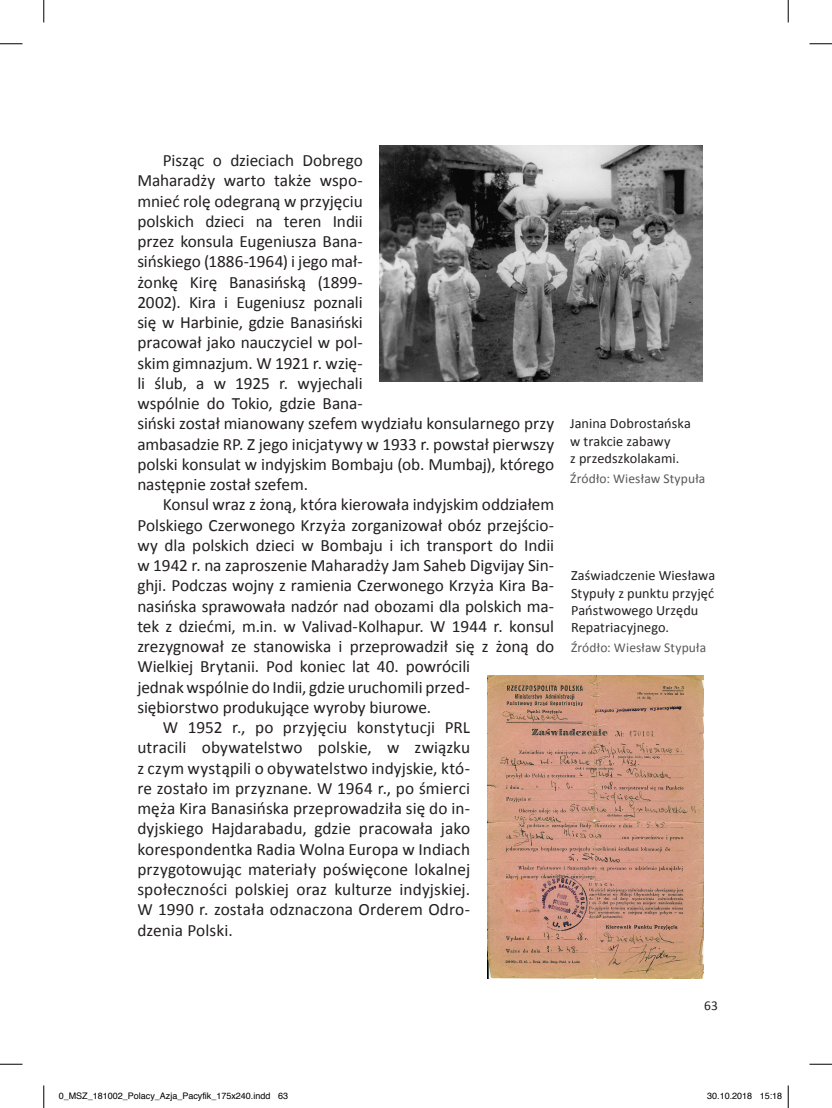
<style>
.page{position:relative;width:832px;height:1108px;background:#fff}
.page>*{position:absolute;margin:0;border:0;box-sizing:border-box;transform-origin:0 0}
.t1{font:17.25px/20.2px "Calibri";color:#231f20}
.t2{font:14.25px/17.2px "Calibri";letter-spacing:.005em;color:#231f20}
.t3{font:13.5px "Calibri";letter-spacing:.01em;color:#57585a}
.t4{font:13.5px "Calibri";color:#231f20}
.t5{font:9px "Helvetica";color:#000}
</style>
<div class="page">
<img style="left:380px;top:146px;width:322px;height:236px">
<img style="left:487px;top:675px;width:216px;height:303px">
<svg style="left:0;top:44px;width:22px;height:1px"></svg>
<svg style="left:809px;top:44px;width:23px;height:1px"></svg>
<svg style="left:0;top:1064px;width:22px;height:1px"></svg>
<svg style="left:809px;top:1064px;width:23px;height:1px"></svg>
<svg style="left:44px;top:0;width:1px;height:22px"></svg>
<svg style="left:44px;top:1085px;width:1px;height:23px"></svg>
<svg style="left:788px;top:0;width:1px;height:22px"></svg>
<svg style="left:788px;top:1085px;width:1px;height:23px"></svg>
<p class="t1" style="left:137px;top:150px;width:418px;text-indent:26px">Pisząc o dzieciach Dobrego<br>Maharadży warto także wspo-<br>mnieć rolę odegraną w przyjęciu<br>polskich dzieci na teren Indii<br>przez konsula Eugeniusza Bana-<br>sińskiego (1886-1964) i jego mał-<br>żonkę Kirę Banasińską (1899-<br>2002). Kira i Eugeniusz poznali<br>się w Harbinie, gdzie Banasiński<br>pracował jako nauczyciel w pol-<br>skim gimnazjum. W 1921 r. wzię-<br>li ślub, a w 1925 r. wyjechali<br>wspólnie do Tokio, gdzie Bana-<br>siński został mianowany szefem wydziału konsularnego przy ambasadzie RP. Z jego inicjatywy w 1933 r. powstał pierwszy polski konsulat w indyjskim Bombaju (ob. Mumbaj), którego następnie został szefem.</p>
<p class="t1" style="left:163px;top:495px;width:393px">Konsul wraz z żoną, która kierowała indyjskim oddziałem</p>
<p class="t1" style="left:137px;top:515px;width:418px">Polskiego Czerwonego Krzyża zorganizował obóz przejścio-</p>
<p class="t1" style="left:137px;top:535px;width:418px">wy dla polskich dzieci w Bombaju i ich transport do Indii</p>
<p class="t1" style="left:137px;top:555px;width:418px">w 1942 r. na zaproszenie Maharadży Jam Saheb Digvijay Sin-</p>
<p class="t1" style="left:137px;top:576px;width:418px">ghji. Podczas wojny z ramienia Czerwonego Krzyża Kira Ba-</p>
<p class="t1" style="left:137px;top:596px;width:418px">nasińska sprawowała nadzór nad obozami dla polskich ma-</p>
<p class="t1" style="left:137px;top:616px;width:418px">tek z dziećmi, m.in. w Valivad-Kolhapur. W 1944 r. konsul</p>
<p class="t1" style="left:137px;top:636px;width:418px">zrezygnował ze stanowiska i przeprowadził się z żoną do</p>
<p class="t1" style="left:137px;top:657px;width:334px">Wielkiej Brytanii. Pod koniec lat 40. powrócili</p>
<p class="t1" style="left:137px;top:677px;width:334px">jednak wspólnie do Indii, gdzie uruchomili przed-</p>
<p class="t1" style="left:137px;top:697px;width:295px">siębiorstwo produkujące wyroby biurowe.</p>
<p class="t1" style="left:163px;top:717px;width:309px">W 1952 r., po przyjęciu konstytucji PRL</p>
<p class="t1" style="left:137px;top:738px;width:334px">utracili obywatelstwo polskie, w związku</p>
<p class="t1" style="left:137px;top:758px;width:334px">z czym wystąpili o obywatelstwo indyjskie, któ-</p>
<p class="t1" style="left:137px;top:778px;width:334px">re zostało im przyznane. W 1964 r., po śmierci</p>
<p class="t1" style="left:137px;top:798px;width:334px">męża Kira Banasińska przeprowadziła się do in-</p>
<p class="t1" style="left:137px;top:819px;width:334px">dyjskiego Hajdarabadu, gdzie pracowała jako</p>
<p class="t1" style="left:137px;top:839px;width:334px">korespondentka Radia Wolna Europa w Indiach</p>
<p class="t1" style="left:137px;top:859px;width:334px">przygotowując materiały poświęcone lokalnej</p>
<p class="t1" style="left:137px;top:879px;width:334px">społeczności polskiej oraz kulturze indyjskiej.</p>
<p class="t1" style="left:137px;top:900px;width:334px">W 1990 r. została odznaczona Orderem Odro-</p>
<p class="t1" style="left:137px;top:920px;width:97px">dzenia Polski.</p>
<p class="t2" style="left:570px;top:415px;width:122px">Janina Dobrostańska w trakcie zabawy<br>z przedszkolakami.</p>
<p class="t3" style="left:570px;top:470px;width:137px">Źródło: Wiesław Stypuła</p>
<p class="t2" style="left:571px;top:567px;width:146px">Zaświadczenie Wiesława<br>Stypuły z punktu przyjęć<br>Państwowego U rzędu<br>Repatriacyjnego.</p>
<p class="t3" style="left:571px;top:639px;width:137px">Źródło: Wiesław Stypuła</p>
<p class="t4" style="left:704px;top:997px;width:15px">63</p>
<p class="t5" style="left:59px;top:1089px;width:231px">0_MSZ_181002_Polacy_Azja_Pacyfik_175x240.indd 63</p>
<p class="t5" style="left:707px;top:1089px;width:77px">30.10.2018 15:18</p>
</div>
